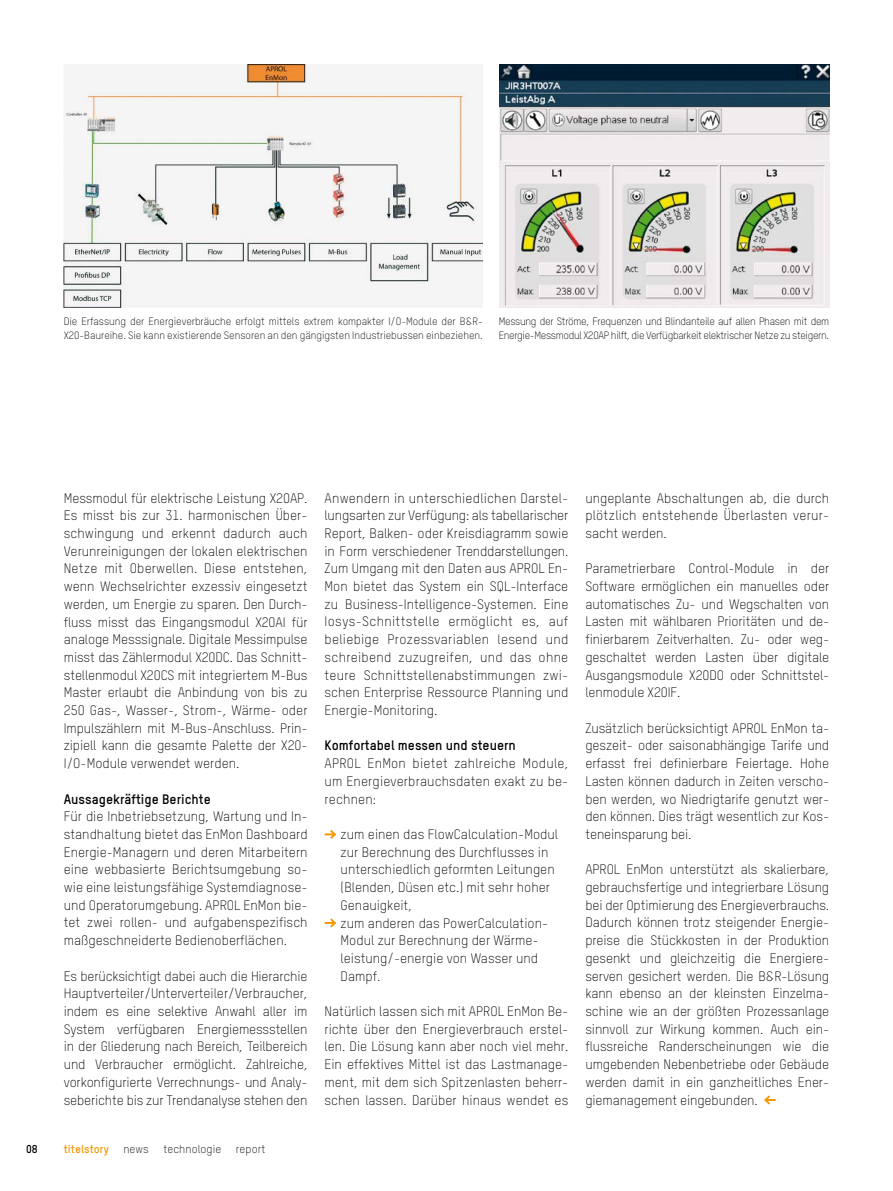
<style>
.page{position:relative;width:893px;height:1191px;background:#fff}
.page>*{position:absolute;margin:0;border:0;box-sizing:border-box;transform-origin:0 0}
.t1{font:300 13.5px/17.7px "TSTAR";color:#000;text-align:justify}
.t2{font:700 13.5px "TSTAR";color:#000}
.t3{font:300 11.25px "TSTAR";letter-spacing:.01em;color:#000}
.t4{font:700 11.25px "TSTAR";letter-spacing:.01em;color:#f39800}
.t5{font:700 11.25px "TSTAR";color:#000}
.t6{font:300 10.5px/13.5px "TSTAR";letter-spacing:-.005em;color:#000}
.t7{font:300 10.5px/13.5px "TSTAR";letter-spacing:-.03em;color:#000}
</style>
<div class="page">
<img style="left:64px;top:64px;width:419px;height:244px">
<svg style="left:325px;top:830px;width:11px;height:9px"></svg>
<svg style="left:325px;top:918px;width:11px;height:10px"></svg>
<svg style="left:764px;top:1095px;width:12px;height:10px"></svg>
<img style="left:500px;top:64px;width:329px;height:244px">
<p class="t6" style="left:64px;top:315px;width:420px">Die Erfassung der Energieverbräuche erfolgt mittels extrem kompakter I/O-Module der B&amp;R-<br>X20-Baureihe. Sie kann existierende Sensoren an den gängigsten Industriebussen einbeziehen.</p>
<p class="t7" style="left:499px;top:315px;width:332px">Messung der Ströme, Frequenzen und Blindanteile auf allen Phasen mit dem<br>Energie-Messmodul X20AP hilft, die Verfügbarkeit elektrischer Netze zu steigern.</p>
<p class="t1" style="left:64px;top:489px;width:245px;text-align:left">Messmodul für elektrische Leistung X20AP.<br>Es misst bis zur 31. harmonischen Über&shy;schwingung und erkennt dadurch auch Verunreinigungen der lokalen elektrischen Netze mit Oberwellen. Diese entstehen, wenn Wechselrichter exzessiv eingesetzt werden, um Energie zu sparen. Den Durch&shy;fluss misst das Eingangsmodul X20AI für analoge Messsignale. Digitale Messimpulse misst das Zählermodul X20DC. Das Schnitt&shy;stellenmodul X20CS mit integriertem M-Bus Master erlaubt die Anbindung von bis zu 250 Gas-, Wasser-, Strom-, Wärme- oder Impulszählern mit M-Bus-Anschluss. Prin&shy;zipiell kann die gesamte Palette der X20- I/O-Module verwendet werden.</p>
<p class="t2" style="left:64px;top:790px;width:149px">Aussagekräftige Berichte</p>
<p class="t1" style="left:64px;top:807px;width:245px;text-align:left">Für die Inbetriebsetzung, Wartung und In&shy;standhaltung bietet das EnMon Dashboard Energie-Managern und deren Mitarbeitern eine webbasierte Berichtsumgebung so&shy;wie eine leistungsfähige Systemdiagnose&shy;und Operatorumgebung. APROL EnMon bie&shy;tet zwei rollen- und aufgabenspezifisch maßgeschneiderte Bedienoberflächen.</p>
<p class="t1" style="left:64px;top:967px;width:245px">Es berücksichtigt dabei auch die Hierarchie Hauptverteiler/Unterverteiler/Verbraucher, indem es eine selektive Anwahl aller im System verfügbaren Energiemessstellen in der Gliederung nach Bereich, Teilbereich und Verbraucher ermöglicht. Zahlreiche, vorkonfigurierte Verrechnungs- und Analy&shy;seberichte bis zur Trendanalyse stehen den</p>
<p class="t5" style="left:26px;top:1141px;width:13px">08</p>
<p class="t4" style="left:64px;top:1141px;width:47px">titelstory</p>
<p class="t3" style="left:123px;top:1142px;width:27px">news</p>
<p class="t3" style="left:163px;top:1142px;width:59px">technologie</p>
<p class="t3" style="left:236px;top:1142px;width:31px">report</p>
<p class="t1" style="left:325px;top:489px;width:245px">Anwendern in unterschiedlichen Darstel&shy;lungsarten zur Verfügung: als tabellarischer Report, Balken- oder Kreisdiagramm sowie in Form verschiedener Trenddarstellungen.<br>Zum Umgang mit den Daten aus APROL En-Mon bietet das System ein SQL- Interface zu Business-Intelligence-Systemen. Eine Iosys-Schnittstelle ermöglicht es, auf beliebige Prozessvariablen lesend und schreibend zuzugreifen, und das ohne teure Schnittstellenabstimmungen zwi&shy;schen Enterprise Ressource Planning und Energie-Monitoring.</p>
<p class="t2" style="left:325px;top:737px;width:193px">Komfortabel messen und steuern</p>
<p class="t1" style="left:325px;top:754px;width:245px">APROL EnMon bietet zahlreiche Module, um Energieverbrauchsdaten exakt zu be&shy;rechnen:</p>
<p class="t1" style="left:341px;top:825px;width:219px;text-align:left">zum einen das FlowCalculation-Modul zur Berechnung des Durchflusses in unterschiedlich geformten Leitungen (Blenden, Düsen etc.) mit sehr hoher<br>Genauigkeit,<br>zum anderen das PowerCalculation-<br>Modul zur Berechnung der Wärme-- leistung/-energie von Wasser und<br>Dampf.</p>
<p class="t1" style="left:325px;top:1002px;width:245px">Natürlich lassen sich mit APROL EnMon Be&shy;richte über den Energieverbrauch erstel&shy;len. Die Lösung kann aber noch viel mehr.<br>Ein effektives Mittel ist das Lastmanage&shy;ment, mit dem sich Spitzenlasten beherr&shy;schen lassen. Darüber hinaus wendet es</p>
<p class="t1" style="left:585px;top:489px;width:245px">ungeplante Abschaltungen ab, die durch plötzlich entstehende Überlasten verur&shy;sacht werden.</p>
<p class="t1" style="left:585px;top:559px;width:245px">Parametrierbare Control-Module in der Software ermöglichen ein manuelles oder automatisches Zu- und Wegschalten von Lasten mit wählbaren Prioritäten und de&shy;finierbarem Zeitverhalten. Zu- oder weg&shy;geschaltet werden Lasten über digitale Ausgangsmodule X20DO oder Schnittstel&shy;lenmodule X20IF.</p>
<p class="t1" style="left:585px;top:719px;width:245px">Zusätzlich berücksichtigt APROL EnMon ta&shy;geszeit- oder saisonabhängige Tarife und erfasst frei definierbare Feiertage. Hohe Lasten können dadurch in Zeiten verscho&shy;ben werden, wo Niedrigtarife genutzt wer&shy;den können. Dies trägt wesentlich zur Kos&shy;teneinsparung bei.</p>
<p class="t1" style="left:585px;top:860px;width:245px">APROL EnMon unterstützt als skalierbare, gebrauchsfertige und integrierbare Lösung bei der Optimierung des Energieverbrauchs.<br>Dadurch können trotz steigender Energie&shy;preise die Stückkosten in der Produktion gesenkt und gleichzeitig die Energiere&shy;serven gesichert werden. Die B&amp;R-Lösung kann ebenso an der kleinsten Einzelma&shy;schine wie an der größten Prozessanlage sinnvoll zur Wirkung kommen. Auch ein&shy;flussreiche Randerscheinungen wie die umgebenden Nebenbetriebe oder Gebäude werden damit in ein ganzheitliches Ener&shy;giemanagement eingebunden.</p>
</div>
